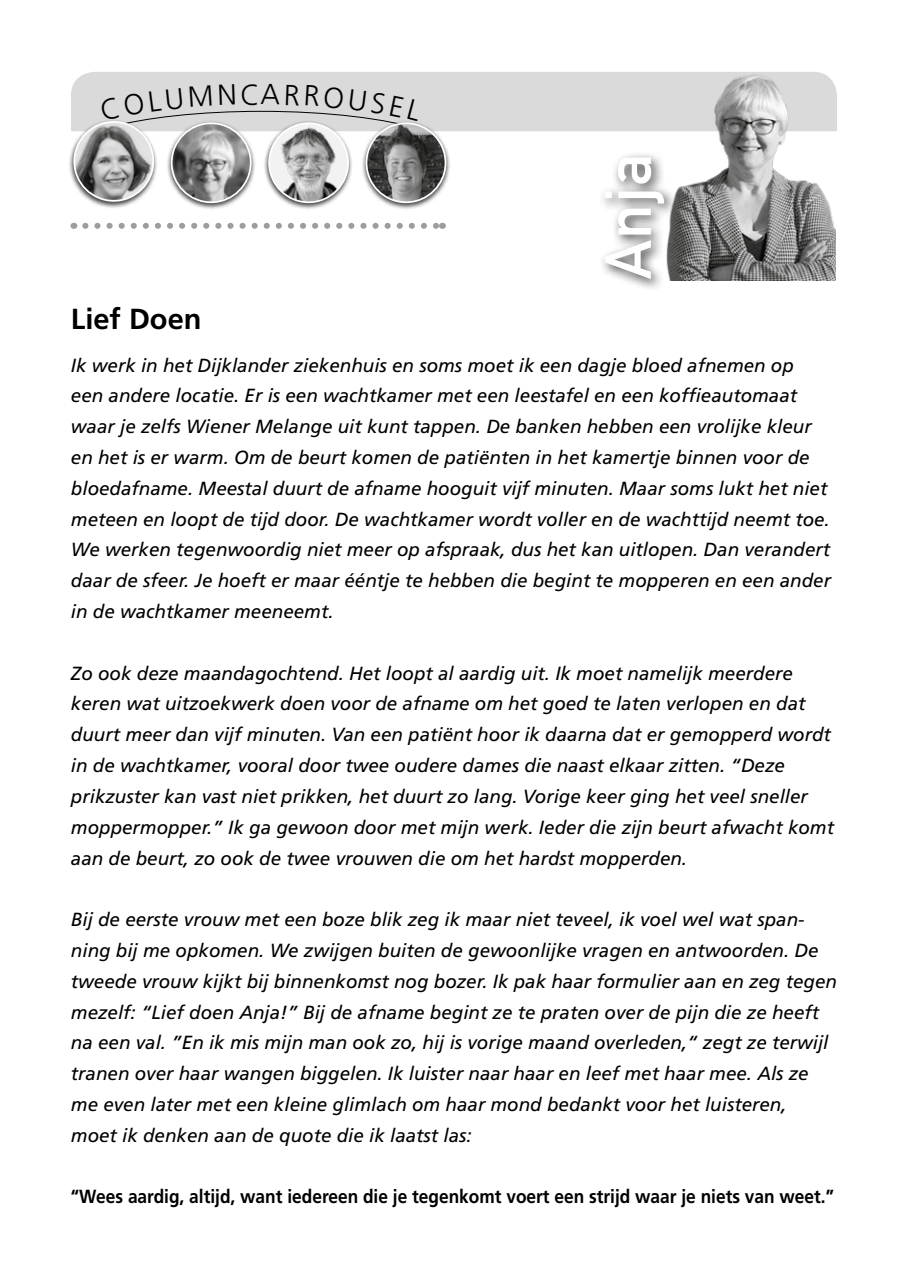
<style>
.page{position:relative;width:908px;height:1276px;background:#fff}
.page>*{position:absolute;margin:0;border:0;box-sizing:border-box;transform-origin:0 0}
.t1{font:700 64px "DIN Alternate";color:#fff}
.t2{font:700 29px "Frutiger";color:#000}
.t3{font:300 29px "Frutiger";color:#000}
.t4{font:italic 19px/30.8px "Frutiger";color:#000}
.t5{font:700 19px "Frutiger";color:#000;scale:.91 1}
</style>
<div class="page">
<div style="left:598px;top:151px;width:80px;height:142px;background:#000;opacity:.75"></div>
<div style="left:166px;top:120px;width:90px;height:90px;background:#000;opacity:.75"></div>
<img style="left:172px;top:123px;width:78px;height:79px;border-radius:39px">
<div style="left:171px;top:122px;width:80px;height:81px;border:2px solid #fff;border-radius:50%"></div>
<div style="left:263px;top:120px;width:90px;height:90px;background:#000;opacity:.75"></div>
<img style="left:269px;top:131px;width:79px;height:71px">
<div style="left:268px;top:122px;width:81px;height:81px;border:2px solid #fff;border-radius:50%"></div>
<img style="left:664px;top:131px;width:170px;height:149px">
<svg style="left:85px;top:223px;width:351px;height:6px"></svg>
<div style="left:68px;top:119px;width:90px;height:90px;background:#000;opacity:.75"></div>
<img style="left:74px;top:122px;width:79px;height:79px;border-radius:39px">
<div style="left:73px;top:121px;width:81px;height:81px;border:2px solid #fff;border-radius:50%"></div>
<div style="left:360px;top:120px;width:90px;height:90px;background:#000;opacity:.75"></div>
<img style="left:366px;top:123px;width:79px;height:79px;border-radius:39px">
<div style="left:365px;top:122px;width:81px;height:81px;border:2px solid #fff;border-radius:50%"></div>
<svg style="left:71px;top:72px;width:765px;height:59px;background:#d5d5d5"></svg>
<h2 class="t3" style="left:240px;top:78px;width:21px">C</h2>
<h1 class="t1" style="left:579px;top:279px;width:127px;rotate:-90deg">Anja</h1>
<h2 class="t2" style="left:71px;top:302px;width:132px">Lief Doen</h2>
<p class="t4" style="left:71px;top:350px;width:761px">Ik werk in het Dijklander ziekenhuis en soms moet ik een dagje bloed afnemen op een andere locatie. Er is een wachtkamer met een leestafel en een koffieautomaat waar je zelfs Wiener Melange uit kunt tappen. De banken hebben een vrolijke kleur en het is er warm. Om de beurt komen de patiënten in het kamertje binnen voor de bloedafname. Meestal duurt de afname hooguit vijf minuten. Maar soms lukt het niet meteen en loopt de tijd door. De wachtkamer wordt voller en de wachttijd neemt toe.<br>We werken tegenwoordig niet meer op afspraak, dus het kan uitlopen. Dan verandert daar de sfeer. Je hoeft er maar ééntje te hebben die begint te mopperen en een ander in de wachtkamer meeneemt.</p>
<p class="t4" style="left:71px;top:658px;width:764px">Zo ook deze maandagochtend. Het loopt al aardig uit. Ik moet namelijk meerdere keren wat uitzoekwerk doen voor de afname om het goed te laten verlopen en dat duurt meer dan vijf minuten. Van een patiënt hoor ik daarna dat er gemopperd wordt in de wachtkamer, vooral door twee oudere dames die naast elkaar zitten. “Deze prikzuster kan vast niet prikken, het duurt zo lang. Vorige keer ging het veel sneller moppermopper.” Ik ga gewoon door met mijn werk. Ieder die zijn beurt afwacht komt aan de beurt, zo ook de twee vrouwen die om het hardst mopperden.</p>
<p class="t4" style="left:71px;top:904px;width:767px">Bij de eerste vrouw met een boze blik zeg ik maar niet teveel, ik voel wel wat span&shy;ning bij me opkomen. We zwijgen buiten de gewoonlijke vragen en antwoorden. De tweede vrouw kijkt bij binnenkomst nog bozer. Ik pak haar formulier aan en zeg tegen mezelf: “Lief doen Anja!” Bij de afname begint ze te praten over de pijn die ze heeft na een val. ”En ik mis mijn man ook zo, hij is vorige maand overleden,“ zegt ze terwijl tranen over haar wangen biggelen. Ik luister naar haar en leef met haar mee. Als ze me even later met een kleine glimlach om haar mond bedankt voor het luisteren, moet ik denken aan de quote die ik laatst las:</p>
<p class="t5" style="left:71px;top:1185px;width:839px">“Wees aardig, altijd, want iedereen die je tegenkomt voert een strijd waar je niets van weet.”</p>
</div>
